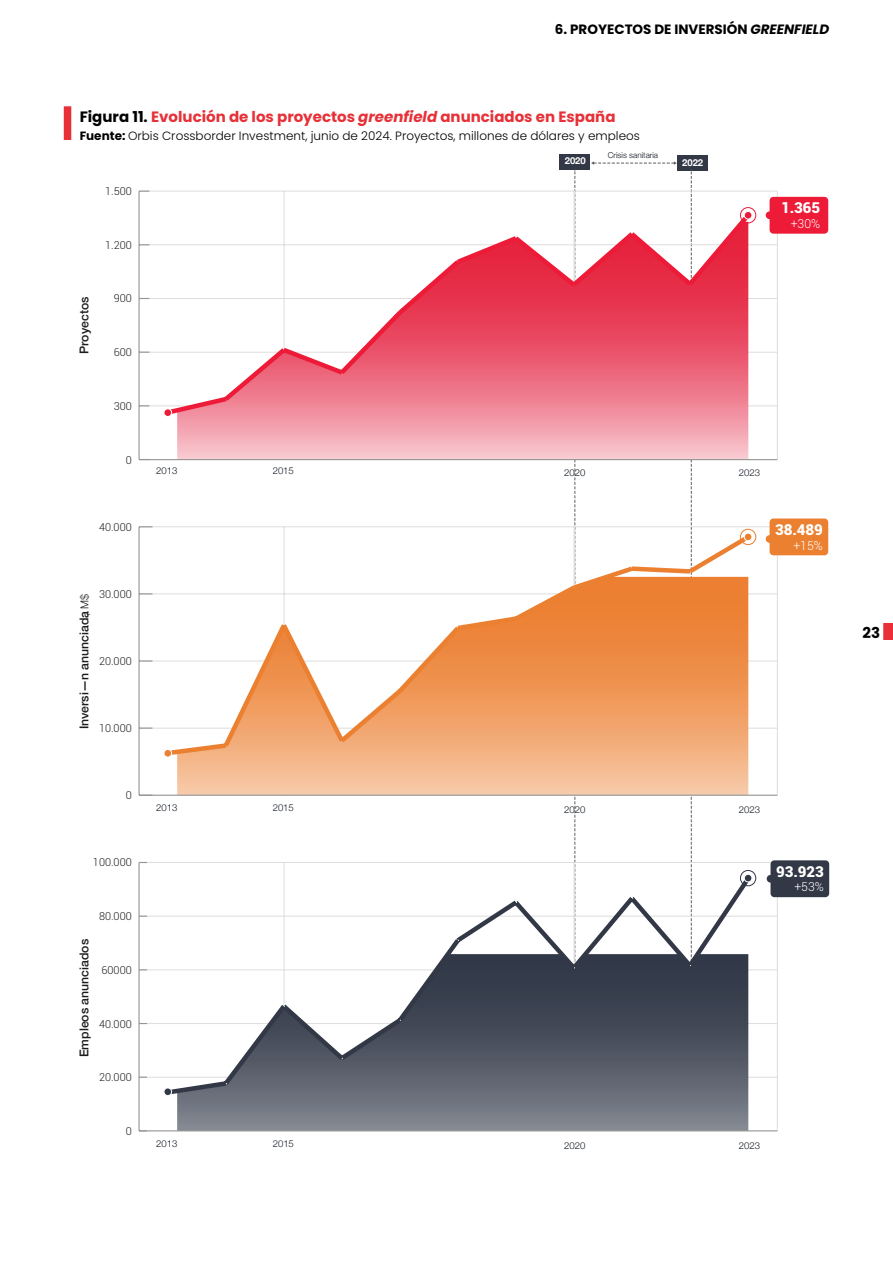
<style>
.page{position:relative;width:893px;height:1263px;background:#fff}
.page>*{position:absolute;margin:0;border:0;box-sizing:border-box;transform-origin:0 0}
.t1{font:700 15px "Poppins";color:#e73037}
.t2{font:900 15px "Roboto";color:#fff}
.t3{font:700 15px "Poppins";color:#000}
.t4{font:700 13.5px "Poppins";color:#000}
.t5{font:500 12.3px "Helvetica Neue";color:#1c1c1c}
.t6{font:300 12.3px "Roboto";color:#fff}
.t7{font:300 12px "Poppins";color:#000}
.t8{font:300 10.8px "Roboto";color:#1c1c1c}
.t9{font:300 9.45px "Helvetica Neue";color:#0f1721}
.t10{font:700 9.45px "Helvetica Neue";color:#fff}
.t11{font:300 8.1px "Helvetica Neue";color:#0f1721}
.s1{font-style:italic}
.s2{color:#000}
.s3{font-weight:700}
.s4{font-weight:300}
.s5{font-weight:300;font-size:10.8px}
</style>
<div class="page">
<div style="left:883px;top:623px;width:10px;height:17px;background:#e73037"></div>
<div style="left:64px;top:106px;width:7px;height:34px;background:#e73037"></div>
<svg style="left:591px;top:161px;width:86px;height:4px"></svg>
<div style="left:677px;top:155px;width:31px;height:16px;background:#333847"></div>
<div style="left:559px;top:154px;width:31px;height:15px;background:#333847"></div>
<hr style="left:284px;top:527px;width:1px;height:268px;background:#ddd">
<hr style="left:284px;top:191px;width:1px;height:269px;background:#ddd">
<hr style="left:139px;top:191px;width:638px;height:1px;background:#ddd">
<hr style="left:139px;top:526px;width:638px;height:1px;background:#ddd">
<hr style="left:139px;top:594px;width:638px;height:1px;background:#ddd">
<hr style="left:139px;top:661px;width:638px;height:1px;background:#ddd">
<hr style="left:139px;top:728px;width:638px;height:1px;background:#ddd">
<hr style="left:139px;top:862px;width:638px;height:1px;background:#ddd">
<hr style="left:139px;top:916px;width:638px;height:1px;background:#ddd">
<hr style="left:139px;top:969px;width:638px;height:1px;background:#ddd">
<hr style="left:139px;top:1023px;width:638px;height:1px;background:#ddd">
<hr style="left:139px;top:1077px;width:638px;height:1px;background:#ddd">
<hr style="left:139px;top:245px;width:638px;height:1px;background:#ddd">
<hr style="left:139px;top:298px;width:638px;height:1px;background:#ddd">
<hr style="left:139px;top:352px;width:638px;height:1px;background:#ddd">
<hr style="left:139px;top:406px;width:638px;height:1px;background:#ddd">
<hr style="left:138px;top:191px;width:2px;height:268px;background:#949493">
<svg style="left:177px;top:418px;width:571px;height:41px;background:#f5b0bb"></svg>
<hr style="left:138px;top:527px;width:2px;height:268px;background:#949493">
<svg style="left:140px;top:727px;width:12px;height:2px"></svg>
<svg style="left:140px;top:660px;width:12px;height:1px"></svg>
<svg style="left:140px;top:593px;width:12px;height:1px"></svg>
<svg style="left:139px;top:526px;width:13px;height:1px"></svg>
<svg style="left:177px;top:758px;width:571px;height:37px;background:#f4bf99"></svg>
<hr style="left:138px;top:862px;width:2px;height:269px;background:#949493">
<hr style="left:284px;top:862px;width:1px;height:269px;background:#ddd">
<hr style="left:777px;top:191px;width:1px;height:269px;background:#ddd">
<hr style="left:777px;top:527px;width:1px;height:268px;background:#ddd">
<hr style="left:777px;top:862px;width:1px;height:269px;background:#ddd">
<svg style="left:177px;top:1097px;width:571px;height:33px;background:#787d87"></svg>
<hr style="left:139px;top:1130px;width:638px;height:1px;background:#949493">
<div style="left:770px;top:860px;width:59px;height:37px;background:#333847;border-radius:4px"></div>
<div style="left:767px;top:875px;width:7px;height:8px;background:#333847;border-radius:50%"></div>
<hr style="left:139px;top:459px;width:638px;height:1px;background:#949493">
<hr style="left:139px;top:795px;width:638px;height:1px;background:#949493">
<div style="left:770px;top:518px;width:58px;height:37px;background:#eb8030;border-radius:4px"></div>
<div style="left:766px;top:535px;width:7px;height:8px;background:#eb8030;border-radius:50%"></div>
<svg style="left:162px;top:209px;width:592px;height:209px"></svg>
<svg style="left:163px;top:531px;width:591px;height:227px"></svg>
<svg style="left:163px;top:873px;width:591px;height:224px"></svg>
<svg style="left:574px;top:169px;width:2px;height:961px;background:#c79d95"></svg>
<svg style="left:690px;top:169px;width:2px;height:961px;background:#c3978f"></svg>
<div style="left:164px;top:409px;width:8px;height:7px;background:#ed1a38;border-radius:50%"></div>
<div style="left:164px;top:408px;width:8px;height:9px;border:1px solid #fff;border-radius:50%"></div>
<div style="left:744px;top:211px;width:8px;height:8px;background:#ed1a38;border-radius:50%"></div>
<div style="left:744px;top:211px;width:8px;height:8px;border:1px solid #fff;border-radius:50%"></div>
<div style="left:164px;top:749px;width:8px;height:8px;background:#eb8030;border-radius:50%"></div>
<div style="left:164px;top:749px;width:8px;height:8px;border:1px solid #fff;border-radius:50%"></div>
<div style="left:744px;top:533px;width:8px;height:8px;background:#eb8030;border-radius:50%"></div>
<div style="left:744px;top:533px;width:8px;height:8px;border:1px solid #fff;border-radius:50%"></div>
<div style="left:164px;top:1088px;width:8px;height:7px;background:#333847;border-radius:50%"></div>
<div style="left:164px;top:1087px;width:8px;height:9px;border:1px solid #fff;border-radius:50%"></div>
<div style="left:744px;top:874px;width:8px;height:8px;background:#333847;border-radius:50%"></div>
<div style="left:744px;top:874px;width:8px;height:8px;border:1px solid #fff;border-radius:50%"></div>
<div style="left:740px;top:207px;width:16px;height:16px;border:1px solid #ed1a38;border-radius:50%"></div>
<div style="left:740px;top:529px;width:16px;height:16px;border:1px solid #eb8030;border-radius:50%"></div>
<div style="left:740px;top:870px;width:16px;height:16px;border:1px solid #333847;border-radius:50%"></div>
<div style="left:770px;top:197px;width:58px;height:37px;background:#ed1a38;border-radius:4px"></div>
<div style="left:766px;top:211px;width:7px;height:8px;background:#ed1a38;border-radius:50%"></div>
<p class="t4" style="left:555px;top:21px;width:276px">6. PROYECTOS DE INVERSIÓN <span class="s1">GREENFIELD</span></p>
<p class="t1" style="left:80px;top:108px;width:537px"><span class="s2">Figura 11.</span> Evolución de los proyectos <span class="s1">greenfield</span> anunciados en España</p>
<p class="t7" style="left:80px;top:129px;width:562px"><span class="s3">Fuente:</span> Orbis Crossborder Investment, junio de 2024. Proyectos, millones de dólares y empleos</p>
<p class="t8" style="left:105px;top:184px;width:28px">1.500</p>
<p class="t8" style="left:105px;top:237px;width:28px">1.200</p>
<p class="t5" style="left:74px;top:354px;width:59px;rotate:-90deg">Proyectos</p>
<p class="t8" style="left:114px;top:291px;width:20px">900</p>
<p class="t8" style="left:114px;top:345px;width:20px">600</p>
<p class="t8" style="left:114px;top:399px;width:20px">300</p>
<p class="t8" style="left:126px;top:452px;width:8px">0</p>
<p class="t8" style="left:99px;top:519px;width:34px">40.000</p>
<p class="t5" style="left:74px;top:729px;width:137px;rotate:-90deg">Inversi—n anunciada<span class="s4">,</span> <span class="s5">M$</span></p>
<p class="t8" style="left:99px;top:587px;width:34px">30.000</p>
<p class="t8" style="left:99px;top:654px;width:34px">20.000</p>
<p class="t8" style="left:99px;top:721px;width:34px">10.000</p>
<p class="t8" style="left:126px;top:788px;width:8px">0</p>
<p class="t8" style="left:93px;top:855px;width:40px">100.000</p>
<p class="t5" style="left:74px;top:1057px;width:120px;rotate:-90deg">Empleos anunciados</p>
<p class="t8" style="left:99px;top:909px;width:34px">80.000</p>
<p class="t8" style="left:102px;top:962px;width:32px">60000</p>
<p class="t8" style="left:99px;top:1016px;width:34px">40.000</p>
<p class="t8" style="left:99px;top:1070px;width:34px">20.000</p>
<p class="t8" style="left:126px;top:1123px;width:8px">0</p>
<p class="t11" style="left:608px;top:148px;width:52px">Crisis sanitaria</p>
<p class="t10" style="left:565px;top:154px;width:23px">2020</p>
<p class="t10" style="left:682px;top:155px;width:23px">2022</p>
<p class="t2" style="left:781px;top:197px;width:41px">1.365</p>
<p class="t6" style="left:791px;top:215px;width:31px">+30%</p>
<p class="t9" style="left:156px;top:463px;width:23px">2013</p>
<p class="t9" style="left:564px;top:465px;width:23px">2020</p>
<p class="t9" style="left:739px;top:465px;width:23px">2023</p>
<p class="t9" style="left:273px;top:463px;width:23px">2015</p>
<p class="t2" style="left:775px;top:519px;width:49px">38.489</p>
<p class="t6" style="left:793px;top:537px;width:31px">+15%</p>
<p class="t9" style="left:156px;top:800px;width:23px">2013</p>
<p class="t9" style="left:273px;top:800px;width:23px">2015</p>
<p class="t9" style="left:564px;top:802px;width:23px">2020</p>
<p class="t9" style="left:739px;top:802px;width:23px">2023</p>
<p class="t2" style="left:776px;top:861px;width:49px">93.923</p>
<p class="t6" style="left:794px;top:878px;width:31px">+53%</p>
<p class="t9" style="left:156px;top:1136px;width:23px">2013</p>
<p class="t9" style="left:273px;top:1136px;width:23px">2015</p>
<p class="t9" style="left:564px;top:1138px;width:23px">2020</p>
<p class="t9" style="left:739px;top:1138px;width:23px">2023</p>
<p class="t3" style="left:862px;top:624px;width:19px">23</p>
</div>
